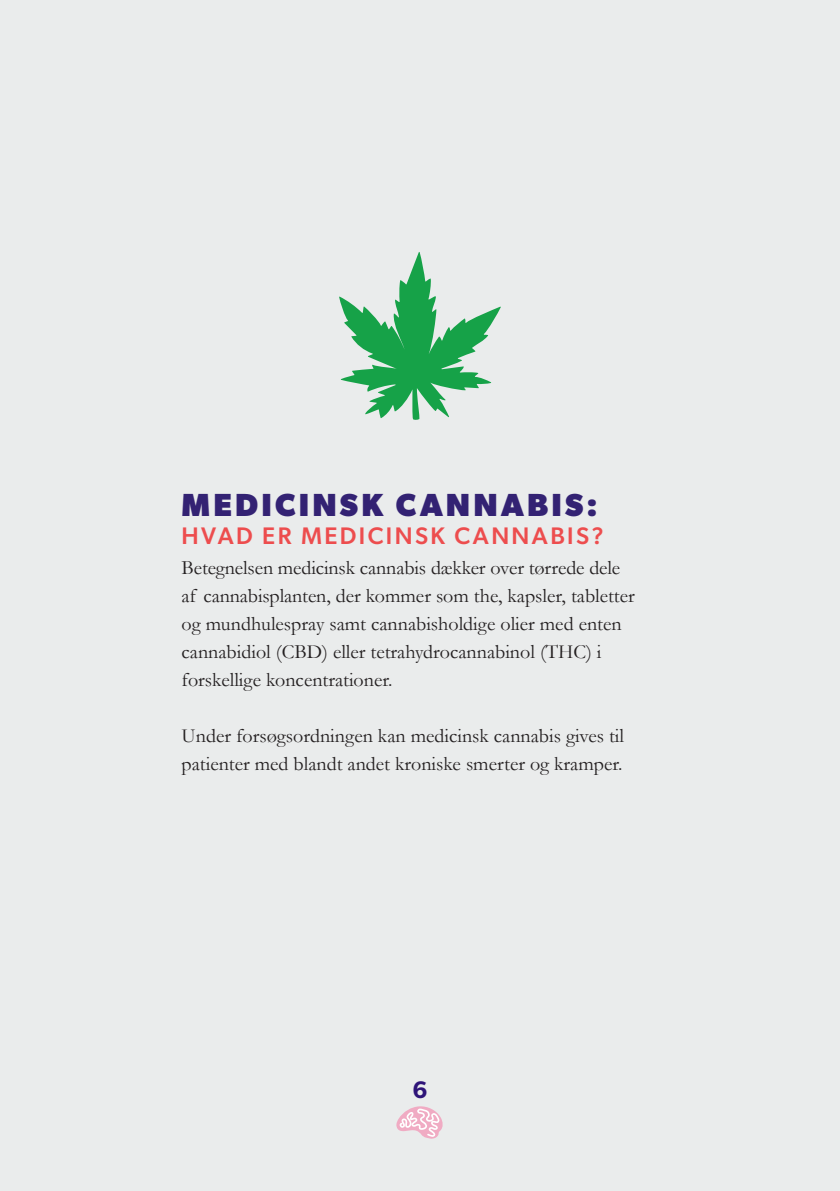
<style>
.page{position:relative;width:840px;height:1191px;background:#fff}
.page>*{position:absolute;margin:0;border:0;box-sizing:border-box;transform-origin:0 0}
.t1{font:700 32px "Gibson";letter-spacing:.1em;color:#332273}
.t2{font:500 24px "Gibson";letter-spacing:.1em;color:#ed4d4e}
.t3{font:600 24px "Gibson";color:#2e1478}
.t4{font:20px/28px "Garamond";color:#231f20}
</style>
<div class="page">
<div style="left:0;top:0;width:839px;height:1191px;background:#eaecec"></div>
<svg style="left:339px;top:252px;width:161px;height:168px"></svg>
<svg style="left:396px;top:1106px;width:47px;height:33px"></svg>
<h1 class="t1" style="left:181px;top:486px;width:417px">MEDICINSK CANNABIS:</h1>
<h1 class="t2" style="left:181px;top:521px;width:423px">HVAD ER MEDICINSK CANNABIS?</h1>
<p class="t4" style="left:181px;top:553px;width:454px">Betegnelsen medicinsk cannabis dækker over tørrede dele af cannabis planten, der kommer som the, kapsler, tabletter og mund hulespray samt cannabisholdige olier med enten cannabidiol (CBD) eller tetrahydrocannabinol (THC) i forskellige koncentrationer.</p>
<p class="t4" style="left:181px;top:721px;width:443px">Under forsøgsordningen kan medicinsk cannabis gives til patienter med blandt andet kroniske smerter og kramper.</p>
<p class="t3" style="left:412px;top:1075px;width:17px">6</p>
</div>
